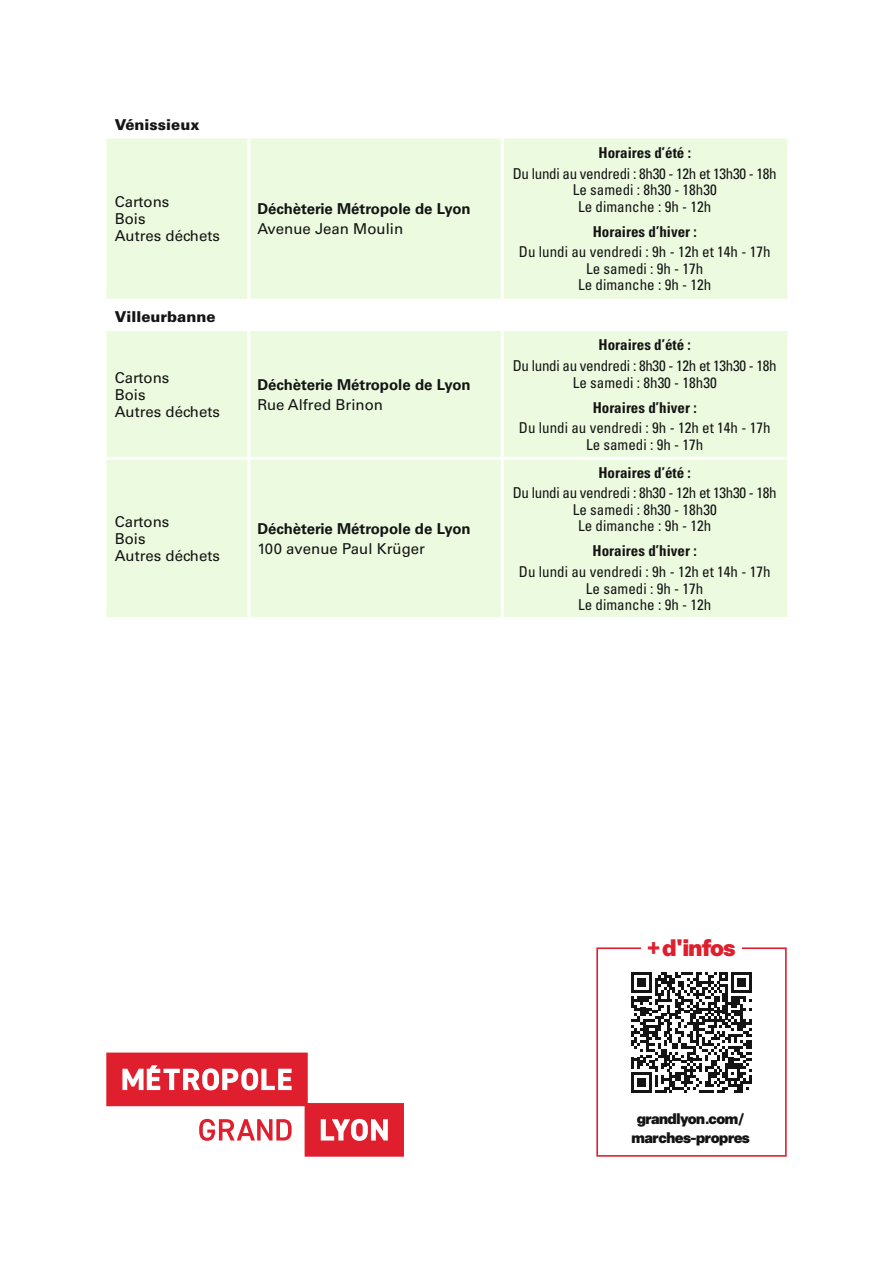
<style>
.page{position:relative;width:893px;height:1263px;background:#fff}
.page>*{position:absolute;margin:0;border:0;box-sizing:border-box;transform-origin:0 0}
.t1{font:900 22.5px "Elza";letter-spacing:-.04em;color:#e01f2e}
.t2{font:condensed 15px/16.5px "Univers LT Std";letter-spacing:-.02em;color:#131413;text-align:center}
.t3{font:condensed 15px/16.5px "Univers LT Std";color:#131413;text-align:center}
.t4{font:15px/17.1px "Univers LT Std";color:#131413}
.t5{font:700 condensed 15px "Univers LT Std";color:#131413}
.t6{font:700 15px "Univers LT Std";color:#131413}
.t7{font:900 15px "Univers LT Std";color:#131413}
.t8{font:900 14.55px/19.4px "Elza";letter-spacing:-.03em;color:#131413;text-align:center}
</style>
<div class="page">
<svg style="left:106px;top:138px;width:681px;height:479px;fill:#ecfbe0"></svg>
<hr style="left:247px;top:138px;width:3px;height:161px;background:#fff">
<hr style="left:501px;top:138px;width:3px;height:161px;background:#fff">
<hr style="left:247px;top:331px;width:3px;height:126px;background:#fff">
<hr style="left:501px;top:331px;width:3px;height:126px;background:#fff">
<hr style="left:247px;top:460px;width:3px;height:157px;background:#fff">
<hr style="left:501px;top:460px;width:3px;height:157px;background:#fff">
<hr style="left:106px;top:457px;width:143px;height:3px;background:#fff">
<hr style="left:249px;top:457px;width:253px;height:3px;background:#fff">
<hr style="left:502px;top:457px;width:285px;height:3px;background:#fff">
<svg style="left:106px;top:1052px;width:298px;height:105px"></svg>
<div style="left:596px;top:947px;width:191px;height:210px;border:2px solid #e01f2e"></div>
<div style="left:641px;top:934px;width:101px;height:22px;background:#fff"></div>
<svg style="left:631px;top:972px;width:121px;height:121px"></svg>
<p class="t7" style="left:115px;top:115px;width:86px">Vénissieux</p>
<p class="t4" style="left:115px;top:193px;width:107px">Cartons<br>Bois<br>Autres déchets</p>
<p class="t6" style="left:257px;top:200px;width:215px">Déchèterie Métropole de Lyon</p>
<p class="t4" style="left:257px;top:221px;width:147px">Avenue Jean Moulin</p>
<p class="t7" style="left:115px;top:308px;width:102px">Villeurbanne</p>
<p class="t4" style="left:115px;top:369px;width:107px">Cartons<br>Bois<br>Autres déchets</p>
<p class="t6" style="left:257px;top:376px;width:215px">Déchèterie Métropole de Lyon</p>
<p class="t4" style="left:257px;top:397px;width:127px">Rue Alfred Brinon</p>
<p class="t4" style="left:115px;top:513px;width:107px">Cartons<br>Bois<br>Autres déchets</p>
<p class="t6" style="left:257px;top:519px;width:215px">Déchèterie Métropole de Lyon</p>
<p class="t4" style="left:257px;top:540px;width:169px">100 avenue Paul Krüger</p>
<p class="t5" style="left:598px;top:143px;width:94px">Horaires d’été :</p>
<p class="t2" style="left:513px;top:165px;width:266px">Du lundi au vendredi : 8h30 - 12h et 13h30 - 18h<br>Le samedi : 8h30 - 18h30<br>Le dimanche : 9h - 12h</p>
<p class="t5" style="left:593px;top:222px;width:106px">Horaires d’hiver :</p>
<p class="t3" style="left:519px;top:243px;width:253px">Du lundi au vendredi : 9h - 12h et 14h - 17h<br>Le samedi : 9h - 17h<br>Le dimanche : 9h - 12h</p>
<p class="t5" style="left:598px;top:336px;width:94px">Horaires d’été :</p>
<p class="t2" style="left:513px;top:357px;width:266px">Du lundi au vendredi : 8h30 - 12h et 13h30 - 18h<br>Le samedi : 8h30 - 18h30</p>
<p class="t5" style="left:593px;top:398px;width:106px">Horaires d’hiver :</p>
<p class="t3" style="left:519px;top:419px;width:253px">Du lundi au vendredi : 9h - 12h et 14h - 17h<br>Le samedi : 9h - 17h</p>
<p class="t5" style="left:598px;top:463px;width:94px">Horaires d’été :</p>
<p class="t2" style="left:513px;top:485px;width:266px">Du lundi au vendredi : 8h30 - 12h et 13h30 - 18h<br>Le samedi : 8h30 - 18h30<br>Le dimanche : 9h - 12h</p>
<p class="t5" style="left:593px;top:542px;width:106px">Horaires d’hiver :</p>
<p class="t3" style="left:519px;top:563px;width:253px">Du lundi au vendredi : 9h - 12h et 14h - 17h<br>Le samedi : 9h - 17h<br>Le dimanche : 9h - 12h</p>
<h1 class="t1" style="left:647px;top:931px;width:90px">+ d'infos</h1>
<p class="t8" style="left:632px;top:1108px;width:120px">grandlyon.com/ marches-propres</p>
</div>
